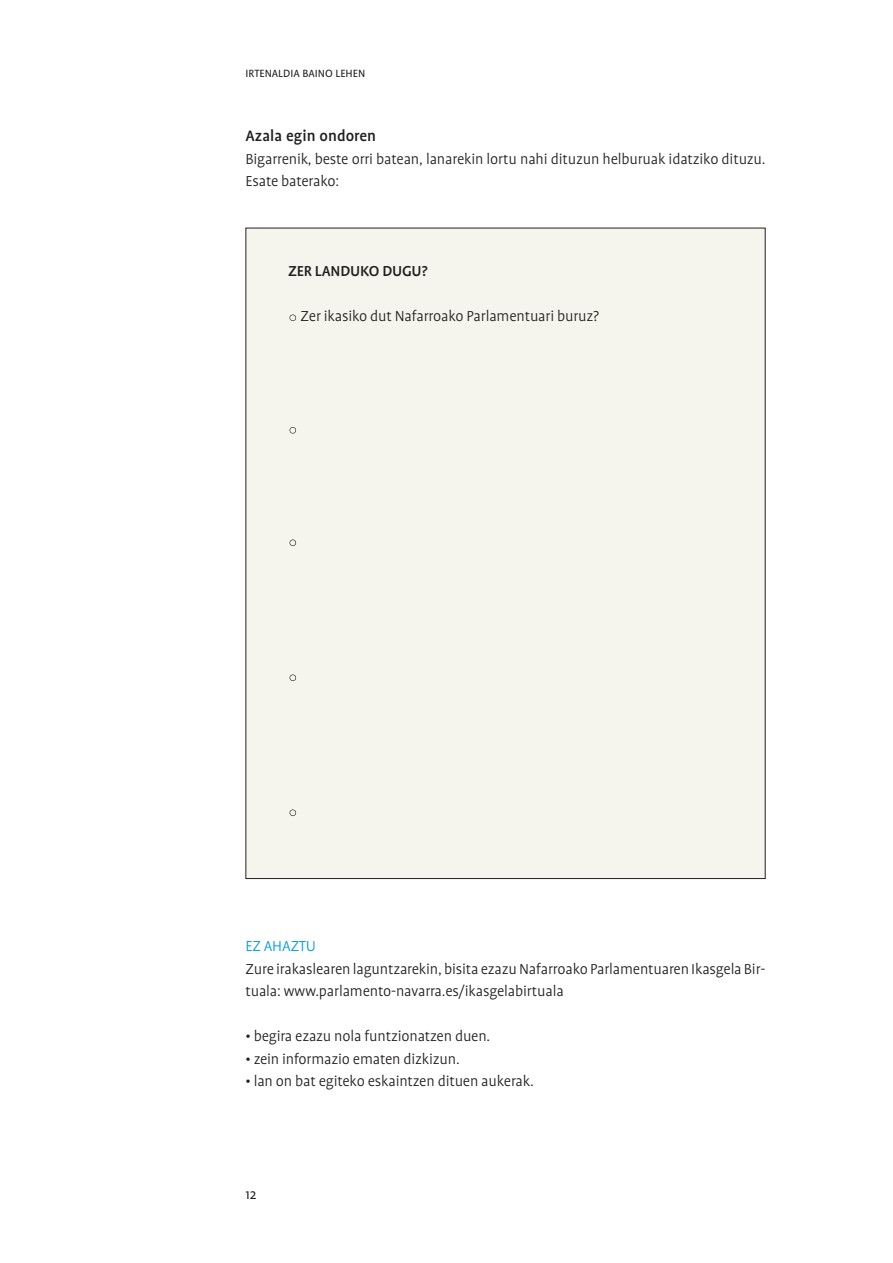
<style>
.page{position:relative;width:893px;height:1263px;background:#fff}
.page>*{position:absolute;margin:0;border:0;box-sizing:border-box;transform-origin:0 0}
.t1{font:500 17.25px "Profile";color:#231f20}
.t2{font:300 16.5px/22.5px "Profile";letter-spacing:-.01em;color:#231f20}
.t3{font:500 16.5px "Profile";letter-spacing:-.01em;color:#231f20}
.t4{font:300 16.5px "Profile";letter-spacing:-.01em;color:#009bdf}
.t5{font:15px "Profile";color:#231f20}
.t6{font:12px "Profile";color:#231f20}
</style>
<div class="page">
<div style="left:246px;top:228px;width:519px;height:651px;background:#f6f5ed"></div>
<div style="left:289px;top:810px;width:7px;height:6px;border:1px solid #231f20;border-radius:50%"></div>
<div style="left:289px;top:675px;width:7px;height:6px;border:1px solid #231f20;border-radius:50%"></div>
<div style="left:289px;top:540px;width:7px;height:6px;border:1px solid #231f20;border-radius:50%"></div>
<div style="left:289px;top:427px;width:7px;height:7px;border:1px solid #231f20;border-radius:50%"></div>
<div style="left:289px;top:315px;width:7px;height:6px;border:1px solid #231f20;border-radius:50%"></div>
<p class="t6" style="left:245px;top:69px;width:121px">IRTENALDIA BAINO LEHEN</p>
<p class="t1" style="left:245px;top:129px;width:132px">Azala egin ondoren</p>
<p class="t2" style="left:245px;top:148px;width:521px">Bigarrenik, beste orri batean, lanarekin lortu nahi dituzun helburuak idatziko dituzu.<br>Esate baterako:</p>
<p class="t3" style="left:288px;top:265px;width:141px">ZER LANDUKO DUGU?</p>
<p class="t2" style="left:300px;top:306px;width:300px">Zer ikasiko dut Nafarroako Parlamentuari buruz?</p>
<p class="t4" style="left:245px;top:940px;width:72px">EZ AHAZTU</p>
<p class="t2" style="left:245px;top:958px;width:521px">Zure irakaslearen laguntzarekin, bisita ezazu Nafarroako Parlamentuaren Ikasgela Bir&shy;tuala: www.parlamento-navarra.es/ikasgelabirtuala</p>
<p class="t2" style="left:245px;top:1026px;width:246px">• begira ezazu nola funtzionatzen duen.</p>
<p class="t2" style="left:245px;top:1048px;width:216px">• zein informazio ematen dizkizun.</p>
<p class="t2" style="left:245px;top:1071px;width:290px">• lan on bat egiteko eskaintzen dituen aukerak.</p>
<p class="t5" style="left:245px;top:1189px;width:12px">12</p>
</div>
